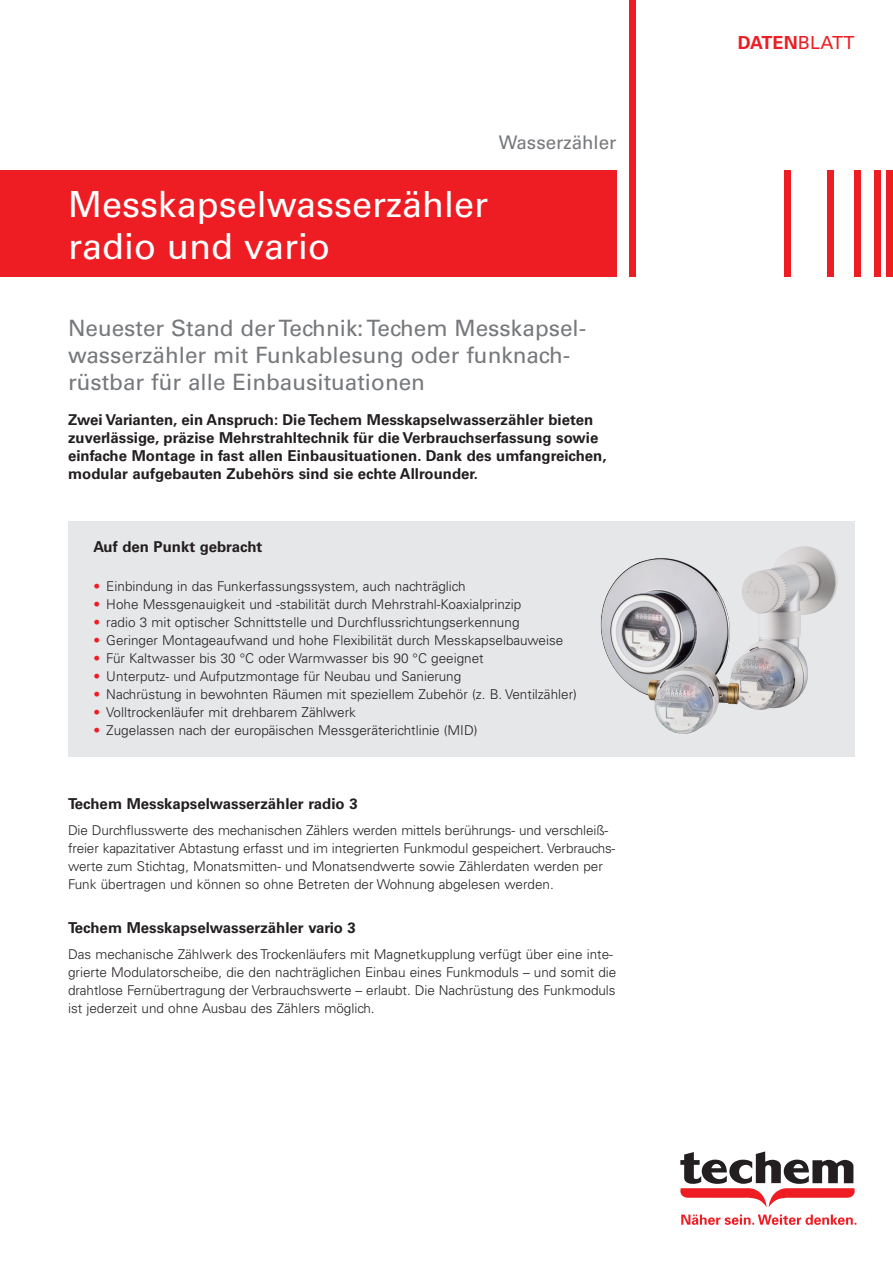
<style>
.page{position:relative;width:893px;height:1263px;background:#fff}
.page>*{position:absolute;margin:0;border:0;box-sizing:border-box;transform-origin:0 0}
.t1{font:36px/42px "Univers";color:#fff}
.t2{font:22.5px/27px "Univers";color:#76787b}
.t3{font:18.75px "Univers";color:#76787b}
.t4{font:700 18px "Univers";letter-spacing:-.01em;color:#ee1d23}
.t5{font:700 15px/18px "Univers";color:#231f20}
.t6{font:300 13.5px/18px "Univers";color:#231f20}
.s1{color:#ee1d23}
.s2{font-weight:400}
</style>
<div class="page">
<div style="left:629px;top:0;width:7px;height:276px;background:#ee1d23"></div>
<div style="left:784px;top:170px;width:7px;height:107px;background:#ee1d23"></div>
<div style="left:887px;top:170px;width:6px;height:106px;background:#ee1d23"></div>
<div style="left:0;top:170px;width:617px;height:106px;background:#ee1d23"></div>
<div style="left:827px;top:170px;width:6px;height:106px;background:#ee1d23"></div>
<div style="left:855px;top:170px;width:6px;height:106px;background:#ee1d23"></div>
<div style="left:874px;top:170px;width:6px;height:106px;background:#ee1d23"></div>
<svg style="left:680px;top:1151px;width:175px;height:56px"></svg>
<svg style="left:681px;top:1214px;width:175px;height:11px"></svg>
<div style="left:68px;top:521px;width:787px;height:235px;background:#e6e7e9"></div>
<img style="left:601px;top:558px;width:129px;height:138px">
<img style="left:735px;top:546px;width:74px;height:164px">
<img style="left:648px;top:664px;width:91px;height:70px">
<p class="t3" style="left:499px;top:131px;width:119px">Wasserzähler</p>
<p class="t1" style="left:68px;top:183px;width:422px">Messkapselwasserzähler radio und vario</p>
<p class="t2" style="left:68px;top:314px;width:520px">Neuester Stand der Technik: Techem Messkapsel&shy;wasserzähler mit Funkablesung oder funknach&shy;rüstbar für alle Einbausituationen</p>
<p class="t5" style="left:68px;top:411px;width:540px">Zwei Varianten, ein Anspruch: Die Techem Messkapselwasserzähler bieten zuverlässige, präzise Mehrstrahltechnik für die Verbrauchserfassung sowie einfache Montage in fast allen Einbausituationen. Dank des umfangreichen, modular aufgebauten Zubehörs sind sie echte Allrounder.</p>
<p class="t5" style="left:94px;top:538px;width:170px">Auf den Punkt gebracht</p>
<p class="t6" style="left:94px;top:578px;width:373px"><span class="s1">•</span> Einbindung in das Funkerfassungssystem, auch nachträglich</p>
<p class="t6" style="left:94px;top:596px;width:429px"><span class="s1">•</span> Hohe Messgenauigkeit und -stabilität durch Mehrstrahl-Koaxialprinzip</p>
<p class="t6" style="left:94px;top:614px;width:427px"><span class="s1">•</span> radio 3 mit optischer Schnittstelle und Durchflussrichtungserkennung</p>
<p class="t6" style="left:94px;top:632px;width:471px"><span class="s1">•</span> Geringer Montageaufwand und hohe Flexibilität durch Messkapselbauweise</p>
<p class="t6" style="left:94px;top:650px;width:392px"><span class="s1">•</span> Für Kaltwasser bis 30 °C oder Warmwasser bis 90 °C geeignet</p>
<p class="t6" style="left:94px;top:668px;width:369px"><span class="s1">•</span> Unterputz- und Aufputzmontage für Neubau und Sanierung</p>
<p class="t6" style="left:94px;top:686px;width:485px"><span class="s1">•</span> Nachrüstung in bewohnten Räumen mit speziellem Zubehör (z. B. Ventilzähler)</p>
<p class="t6" style="left:94px;top:704px;width:264px"><span class="s1">•</span> Volltrockenläufer mit drehbarem Zählwerk</p>
<p class="t6" style="left:94px;top:722px;width:385px"><span class="s1">•</span> Zugelassen nach der europäischen Messgeräterichtlinie (MID)</p>
<p class="t5" style="left:68px;top:794px;width:291px">Techem Messkapselwasserzähler radio 3</p>
<p class="t6" style="left:68px;top:821px;width:549px">Die Durchflusswerte des mechanischen Zählers werden mittels berührungs- und verschleiß&shy;freier kapazitativer Abtastung erfasst und im integrierten Funkmodul gespeichert. Verbrauchs&shy;werte zum Stichtag, Monatsmitten- und Monatsendwerte sowie Zählerdaten werden per Funk übertragen und können so ohne Betreten der Wohnung abgelesen werden.</p>
<p class="t5" style="left:68px;top:918px;width:289px">Techem Messkapselwasserzähler vario 3</p>
<p class="t6" style="left:68px;top:945px;width:550px">Das mechanische Zählwerk des Trockenläufers mit Magnetkupplung verfügt über eine inte&shy;grierte Modulatorscheibe, die den nachträglichen Einbau eines Funkmoduls – und somit die drahtlose Fernübertragung der Verbrauchswerte – erlaubt. Die Nachrüstung des Funkmoduls ist jederzeit und ohne Ausbau des Zählers möglich.</p>
<h3 class="t4" style="left:738px;top:32px;width:118px">DATEN<span class="s2">BLATT</span></h3>
</div>
